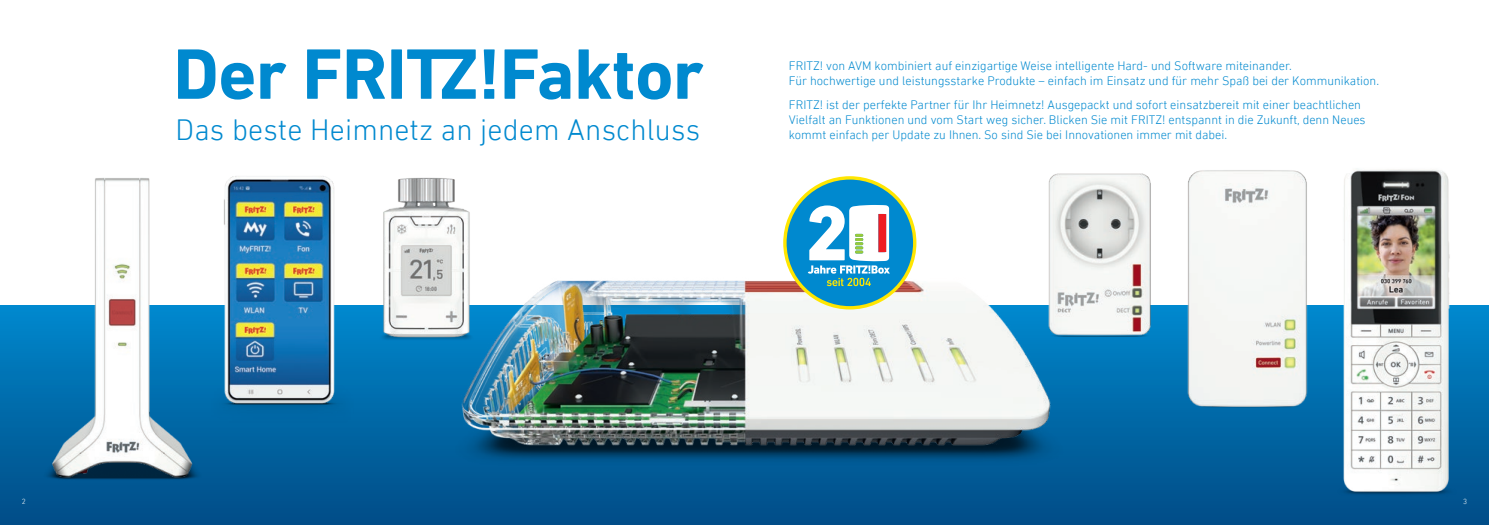
<style>
.page{position:relative;width:1489px;height:525px;background:#fff}
.page>*{position:absolute;margin:0;border:0;box-sizing:border-box;transform-origin:0 0}
.t1{font:700 72.5px "DIN Nextfor AVM";letter-spacing:-.01em;color:#0089cf}
.t2{font:300 30px "DIN Nextfor AVM";letter-spacing:.005em;color:#0089cf}
.t3{font:300 12.5px/15px "DIN Nextfor AVM";color:#0089cf}
.t4{font:300 7.5px "DIN Nextfor AVM";color:#fff}
</style>
<div class="page">
<svg style="left:0;top:356px;width:1280px;height:168px;background:#005591"></svg>
<img style="left:425px;top:236px;width:661px;height:263px">
<img style="left:1280px;top:169px;width:208px;height:355px">
<img style="left:1083px;top:169px;width:308px;height:312px">
<img style="left:257px;top:176px;width:96px;height:282px">
<img style="left:344px;top:176px;width:179px;height:180px">
<img style="left:0;top:176px;width:257px;height:315px">
<img style="left:935px;top:169px;width:246px;height:240px">
<svg style="left:783px;top:176px;width:133px;height:133px"></svg>
<h1 class="t1" style="left:173px;top:32px;width:532px">Der FRITZ!Faktor</h1>
<h2 class="t2" style="left:176px;top:113px;width:526px">Das beste Heimnetz an jedem Anschluss</h2>
<p class="t3" style="left:788px;top:58px;width:591px">FRITZ! von AVM kombiniert auf einzigartige Weise intelligente Hard- und Software miteinander.<br>Für hochwertige und leistungsstarke Produkte – einfach im Einsatz und für mehr Spaß bei der Kommunikation.</p>
<p class="t3" style="left:788px;top:97px;width:578px">FRITZ! ist der perfekte Partner für Ihr Heimnetz! Ausgepackt und sofort einsatzbereit mit einer beachtlichen<br>Vielfalt an Funktionen und vom Start weg sicher. Blicken Sie mit FRITZ! entspannt in die Zukunft, denn Neues kommt einfach per Update zu Ihnen. So sind Sie bei Innovationen immer mit dabei.</p>
<p class="t4" style="left:22px;top:496px;width:5px">2</p>
<p class="t4" style="left:1462px;top:496px;width:5px">3</p>
</div>
